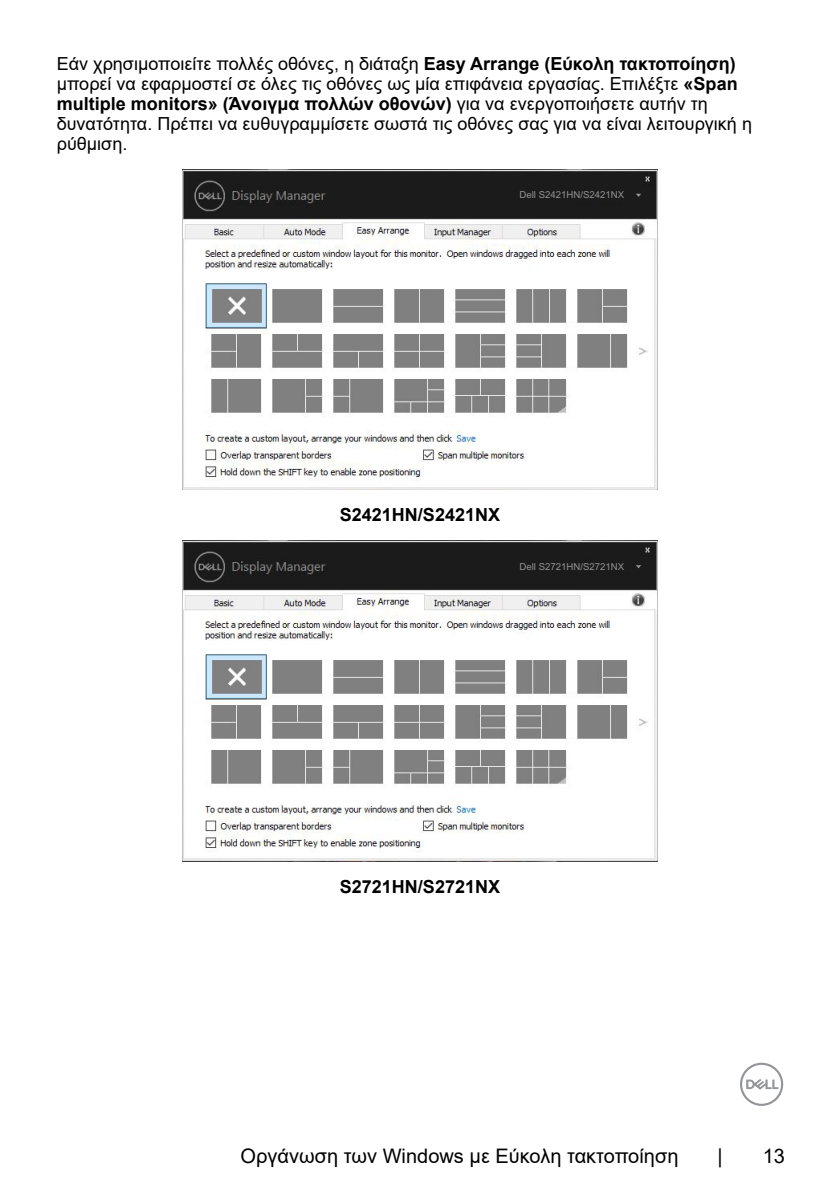
<style>
.page{position:relative;width:840px;height:1191px;background:#fff}
.page>*{position:absolute;margin:0;border:0;box-sizing:border-box;transform-origin:0 0}
.t1{font:20px "Arial";color:#000}
.t2{font:18px/20px "Arial";color:#000}
.t3{font:700 18px "Arial";color:#000}
.t4{font:9.6px "Arial";color:#939393}
.s1{font-weight:700}
</style>
<div class="page">
<svg style="left:740px;top:1062px;width:42px;height:44px"></svg>
<img style="left:182px;top:169px;width:475px;height:321px">
<div style="left:539px;top:190px;width:103px;height:12px;background:#1b1b1b"></div>
<img style="left:182px;top:541px;width:475px;height:320px">
<div style="left:539px;top:562px;width:103px;height:11px;background:#1b1b1b"></div>
<svg style="left:636px;top:565px;width:5px;height:3px"></svg>
<p class="t2" style="left:57px;top:53px;width:696px">Εάν χρησιμοποιείτε πολλές οθόνες, η διάταξη <span class="s1">Easy Arrange (Εύκολη τακτοποίηση) </span>μπορεί να εφαρμοστεί σε όλες τις οθόνες ως μία επιφάνεια εργασίας. Επιλέξτε <span class="s1">«Span multiple monitors» (Άνοιγμα πολλών οθονών)</span> για να ενεργοποιήσετε αυτήν τη δυνατότητα. Πρέπει να ευθυγραμμίσετε σωστά τις οθόνες σας για να είναι λειτουργική η ρύθμιση.</p>
<p class="t4" style="left:519px;top:189px;width:106px">Dell S2421HN/S2421NX</p>
<p class="t3" style="left:339px;top:502px;width:162px">S2421HN/S2421NX</p>
<p class="t4" style="left:519px;top:561px;width:106px">Dell S2721HN/S2721NX</p>
<p class="t3" style="left:339px;top:873px;width:162px">S2721HN/S2721NX</p>
<p class="t1" style="left:240px;top:1141px;width:439px">Οργάνωση των Windows με Eύκολη τακτοποίηση</p>
<p class="t1" style="left:717px;top:1141px;width:7px">|</p>
<p class="t1" style="left:762px;top:1141px;width:24px">13</p>
</div>
